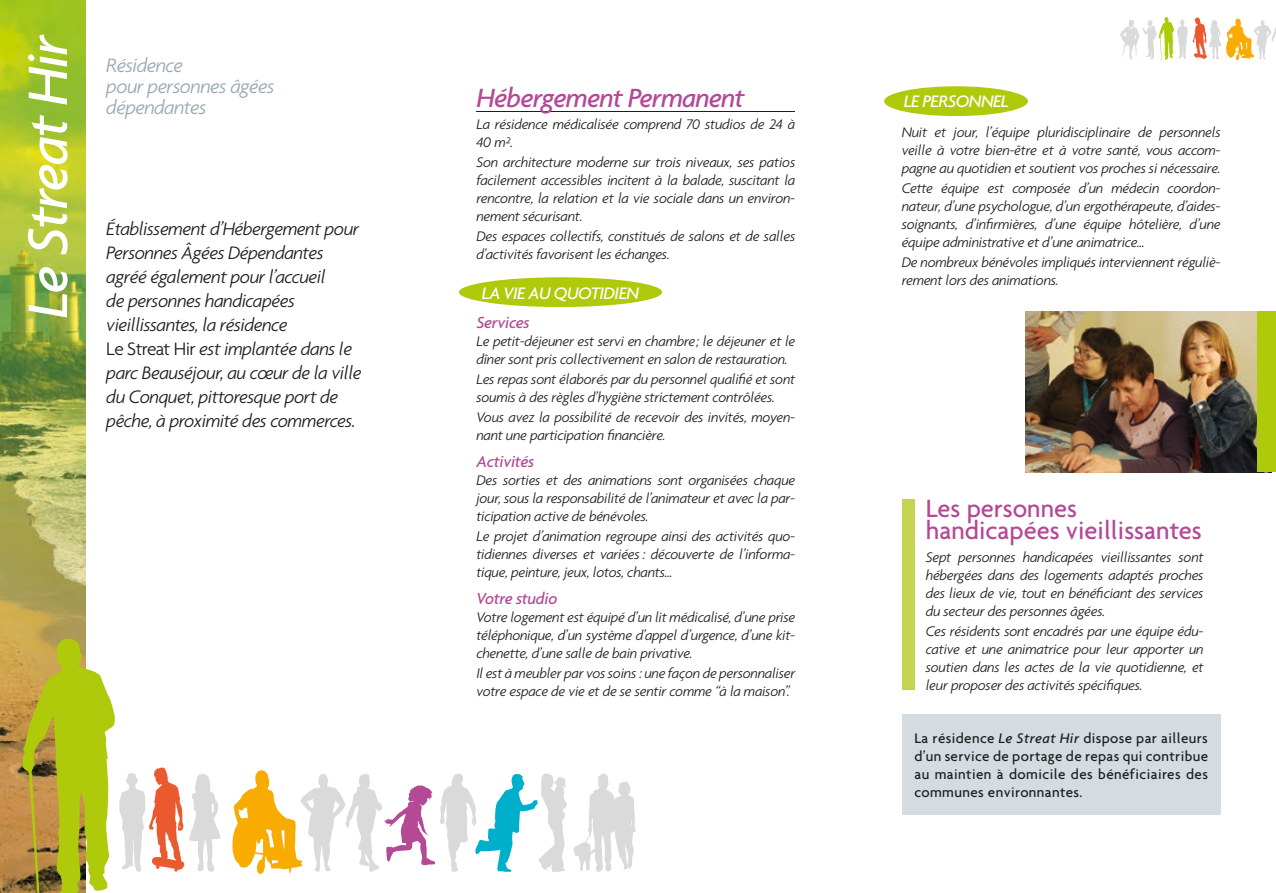
<style>
.page{position:relative;width:1276px;height:893px;background:#fff}
.page>*{position:absolute;margin:0;border:0;box-sizing:border-box;transform-origin:0 0}
.t1{font:italic 500 60px "Agenda";letter-spacing:-.03em;color:#fff}
.t2{font:italic 500 28.5px "Agenda";letter-spacing:-.03em;color:#b44995}
.t3{font:500 27px/22.5px "Agenda";color:#b44995}
.t4{font:italic 300 21px/21px "Agenda";letter-spacing:-.03em;color:#96a7b1}
.t5{font:italic 300 19.5px/24px "Agenda";letter-spacing:-.03em;color:#1d1d1b}
.t6{font:italic 500 18px "Agenda";letter-spacing:-.03em;color:#fff}
.t7{font:italic 500 17.25px "Agenda";letter-spacing:-.02em;color:#b44995}
.t8{font:italic 300 15px/18px "Agenda";letter-spacing:-.02em;color:#1d1d1b;text-align:justify}
.t9{font:500 15px/18px "Agenda";letter-spacing:.025em;color:#1d1d1b;text-align:justify}
.s1{font-style:normal}
.s2{font-style:italic}
</style>
<div class="page">
<img style="left:0;top:0;width:85px;height:893px">
<hr style="left:476px;top:111px;width:319px;height:1px;background:#1d1d1b">
<div style="left:459px;top:277px;width:203px;height:30px;background:#afca0b;border-radius:50%"></div>
<div style="left:884px;top:86px;width:144px;height:30px;background:#afca0b;border-radius:50%"></div>
<svg style="left:1120px;top:17px;width:156px;height:43px"></svg>
<div style="left:901px;top:714px;width:319px;height:100px;background:#d4dce2"></div>
<img style="left:1025px;top:312px;width:232px;height:160px">
<div style="left:1257px;top:312px;width:19px;height:160px;background:#afca0b"></div>
<div style="left:901px;top:499px;width:13px;height:191px;background:#c3d450"></div>
<svg style="left:573px;top:774px;width:62px;height:98px"></svg>
<svg style="left:22px;top:639px;width:198px;height:254px"></svg>
<svg style="left:232px;top:770px;width:335px;height:104px"></svg>
<h1 class="t1" style="left:11px;top:319px;width:286px;rotate:-90deg">Le Streat Hir</h1>
<h3 class="t4" style="left:106px;top:55px;width:170px">Résidence<br>pour personnes âgées dépendantes</h3>
<p class="t5" style="left:106px;top:217px;width:257px">Établissement d’Hébergement pour<br>Personnes Âgées Dépendantes agréé également pour l’accueil<br>de personnes handicapées vieillissantes, la résidence<br><span class="s1">Le Streat Hir</span> est implantée dans le parc Beauséjour, au cœur de la ville du Conquet, pittoresque port de pêche, à proximité des commerces.</p>
<h2 class="t2" style="left:476px;top:80px;width:270px">Hébergement Permanent</h2>
<p class="t8" style="left:476px;top:115px;width:320px">La résidence médicalisée comprend 70 studios de 24 à<br>40 m².</p>
<p class="t8" style="left:476px;top:153px;width:321px">Son architecture moderne sur trois niveaux, ses patios facilement accessibles incitent à la balade, suscitant la rencontre, la relation et la vie sociale dans un environ&shy;nement sécurisant.</p>
<p class="t8" style="left:476px;top:227px;width:321px">Des espaces collectifs, constitués de salons et de salles d’activités favorisent les échanges.</p>
<p class="t6" style="left:482px;top:282px;width:159px">LA VIE AU QUOTIDIEN</p>
<p class="t7" style="left:476px;top:312px;width:55px">Services</p>
<p class="t8" style="left:476px;top:332px;width:320px">Le petit-déjeuner est servi en chambre ; le déjeuner et le dîner sont pris collectivement en salon de restauration.</p>
<p class="t8" style="left:476px;top:370px;width:320px">Les repas sont élaborés par du personnel qualifié et sont soumis à des règles d’hygiène strictement contrôlées.</p>
<p class="t8" style="left:476px;top:408px;width:320px">Vous avez la possibilité de recevoir des invités, moyen&shy;nant une participation financière.</p>
<p class="t7" style="left:476px;top:451px;width:60px">Activités</p>
<p class="t8" style="left:476px;top:471px;width:320px">Des sorties et des animations sont organisées chaque jour, sous la responsabilité de l’animateur et avec la par&shy;ticipation active de bénévoles.</p>
<p class="t8" style="left:476px;top:527px;width:320px">Le projet d’animation regroupe ainsi des activités quo&shy;tidiennes diverses et variées : découverte de l’informa&shy;tique, peinture, jeux, lotos, chants…</p>
<p class="t7" style="left:476px;top:587px;width:83px">Votre studio</p>
<p class="t8" style="left:476px;top:607px;width:320px">Votre logement est équipé d’un lit médicalisé, d’une prise téléphonique, d’un système d’appel d’urgence, d’une kit&shy;chenette, d’une salle de bain privative.</p>
<p class="t8" style="left:476px;top:664px;width:320px">Il est à meubler par vos soins : une façon de personnaliser votre espace de vie et de se sentir comme “à la maison”.</p>
<p class="t6" style="left:903px;top:91px;width:107px">LE PERSONNEL</p>
<p class="t8" style="left:901px;top:123px;width:321px">Nuit et jour, l’équipe pluridisciplinaire de personnels veille à votre bien-être et à votre santé, vous accom&shy;pagne au quotidien et soutient vos proches si nécessaire.</p>
<p class="t8" style="left:901px;top:179px;width:320px">Cette équipe est composée d’un médecin co ordon&shy;nateur, d’une psychologue, d’un ergothérapeute, d’aides&shy;soignants, d’infirmières, d’une équipe hôtelière, d’une équipe administrative et d’une animatrice…</p>
<p class="t8" style="left:901px;top:253px;width:320px">De nombreux bénévoles impliqués interviennent réguliè&shy;rement lors des animations.</p>
<h3 class="t3" style="left:926px;top:496px;width:277px">Les personnes handicapées vieillissantes</h3>
<p class="t8" style="left:926px;top:548px;width:279px">Sept personnes handicapées vieillissantes sont hébergées dans des logements adaptés proches des lieux de vie, tout en bénéficiant des services du secteur des personnes âgées.</p>
<p class="t8" style="left:926px;top:622px;width:279px">Ces résidents sont encadrés par une équipe édu&shy;cative et une animatrice pour leur apporter un soutien dans les actes de la vie quotidienne, et leur proposer des activités spécifiques.</p>
<p class="t9" style="left:914px;top:728px;width:295px">La résidence <span class="s2">Le Streat Hir</span> dispose par ailleurs d’un service de portage de repas qui contribue au maintien à domicile des bénéficiaires des communes environnantes.</p>
</div>
